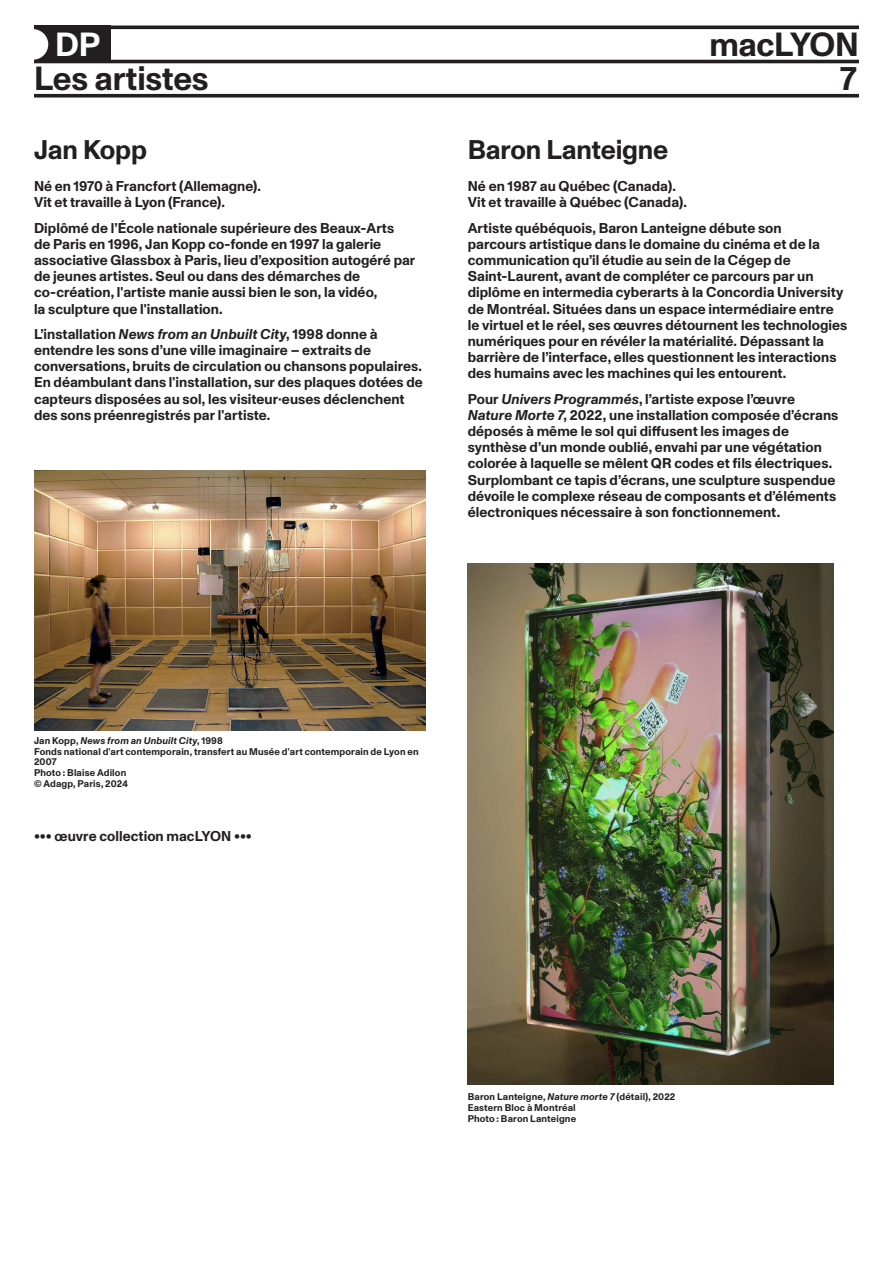
<style>
.page{position:relative;width:893px;height:1263px;background:#fff}
.page>*{position:absolute;margin:0;border:0;box-sizing:border-box;transform-origin:0 0}
.t1{font:700 33.45px "Monument Grotesk";letter-spacing:-.01em;color:#231f20}
.t2{font:700 33.45px "Monument Grotesk";color:#fff}
.TEXTE_FER_GAUCHE{font:700 27px "Monument Grotesk";letter-spacing:-.01em;color:#231f20}
.TEXTE_FER_GAUCHE-2{font:700 14.25px/16.2px "Monument Grotesk";letter-spacing:.005em;color:#231f20}
.t3{font:700 9.75px/10.8px "Monument Grotesk";letter-spacing:.015em;color:#231f20}
.t4{font:italic 700 9.75px "Monument Grotesk";letter-spacing:.015em;color:#231f20}
.s1{font-style:italic}
.s2{font-style:normal}
</style>
<div class="page">
<div style="left:34px;top:26px;width:77px;height:37px;background:#231f20"></div>
<hr style="left:34px;top:26px;width:825px;height:3px;background:#231f20">
<hr style="left:34px;top:60px;width:825px;height:3px;background:#231f20">
<svg style="left:34px;top:94px;width:825px;height:4px;background:#3d393a"></svg>
<svg style="left:34px;top:29px;width:14px;height:31px"></svg>
<img style="left:34px;top:471px;width:391px;height:259px">
<img style="left:468px;top:564px;width:365px;height:520px">
<p class="t2" style="left:55px;top:20px;width:47px">DP</p>
<p class="t1" style="left:709px;top:20px;width:151px">macLYON</p>
<p class="t1" style="left:34px;top:54px;width:176px">Les artistes</p>
<p class="t1" style="left:838px;top:54px;width:22px">7</p>
<p class="TEXTE_FER_GAUCHE" style="left:34px;top:130px;width:114px">Jan Kopp</p>
<p class="TEXTE_FER_GAUCHE-2" style="left:34px;top:177px;width:228px">Né en 1970 à Francfort (Allemagne).</p>
<p class="TEXTE_FER_GAUCHE-2" style="left:34px;top:194px;width:193px">Vit et travaille à Lyon (France).</p>
<p class="TEXTE_FER_GAUCHE-2" style="left:34px;top:219px;width:383px">Diplômé de l’École nationale supérieure des Beaux-Arts<br>de Paris en 1996, Jan Kopp co-fonde en 1997 la galerie associative Glassbox à Paris, lieu d’exposition autogéré par de jeunes artistes. Seul ou dans des démarches de co-création, l'artiste manie aussi bien le son, la vidéo,<br>la sculpture que l'installation.</p>
<p class="TEXTE_FER_GAUCHE-2" style="left:34px;top:325px;width:390px">L’installation <span class="s1">News from an Unbuilt City</span>, 1998 donne à entendre les sons d’une ville imaginaire – extraits de conversations, bruits de circulation ou chansons populaires.<br>En déambulant dans l'installation, sur des plaques dotées de capteurs disposées au sol, les visiteur·euses déclenchent des sons préenregistrés par l'artiste.</p>
<p class="TEXTE_FER_GAUCHE" style="left:468px;top:130px;width:202px">Baron Lanteigne</p>
<p class="TEXTE_FER_GAUCHE-2" style="left:468px;top:177px;width:210px">Né en 1987 au Québec (Canada).</p>
<p class="TEXTE_FER_GAUCHE-2" style="left:468px;top:194px;width:221px">Vit et travaille à Québec (Canada).</p>
<p class="TEXTE_FER_GAUCHE-2" style="left:468px;top:219px;width:381px">Artiste québéquois, Baron Lanteigne débute son<br>parcours artistique dans le domaine du cinéma et de la communication qu’il étudie au sein de la Cégep de Saint-Laurent, avant de compléter ce parcours par un diplôme en intermedia cyberarts à la Concordia University de Montréal. Situées dans un espace intermédiaire entre le virtuel et le réel, ses œuvres détournent les technologies numériques pour en révéler la matérialité. Dépassant la barrière de l’interface, elles questionnent les interactions des humains avec les machines qui les entourent.</p>
<p class="TEXTE_FER_GAUCHE-2" style="left:468px;top:390px;width:372px">Pour <span class="s1">Univers Programmés</span>, l’artiste expose l’œuvre <span class="s1">Nature Morte 7</span>, 2022, une installation composée d’écrans déposés à même le sol qui diffusent les images de synthèse d’un monde oublié, envahi par une végétation colorée à laquelle se mêlent QR codes et fils électriques.<br>Surplombant ce tapis d’écrans, une sculpture suspendue dévoile le complexe réseau de composants et d’éléments électroniques nécessaire à son fonctionnement.</p>
<p class="t4" style="left:34px;top:733px;width:190px"><span class="s2">Jan Kopp,</span> News from an Unbuilt City<span class="s2">, 1998</span></p>
<p class="t3" style="left:34px;top:745px;width:386px">Fonds national d'art contemporain, transfert au Musée d'art contemporain de Lyon en<br>2007</p>
<p class="t3" style="left:34px;top:767px;width:94px">Photo : Blaise Adilon</p>
<p class="t3" style="left:34px;top:778px;width:96px">© Adagp, Paris, 2024</p>
<p class="TEXTE_FER_GAUCHE-2" style="left:34px;top:827px;width:219px">••• œuvre collection macLYON •••</p>
<p class="t3" style="left:468px;top:1091px;width:209px">Baron Lanteigne, <span class="s1">Nature morte 7</span> (détail), 2022</p>
<p class="t3" style="left:468px;top:1102px;width:109px">Eastern Bloc à Montréal</p>
<p class="t3" style="left:468px;top:1112px;width:110px">Photo : Baron Lanteigne</p>
</div>
